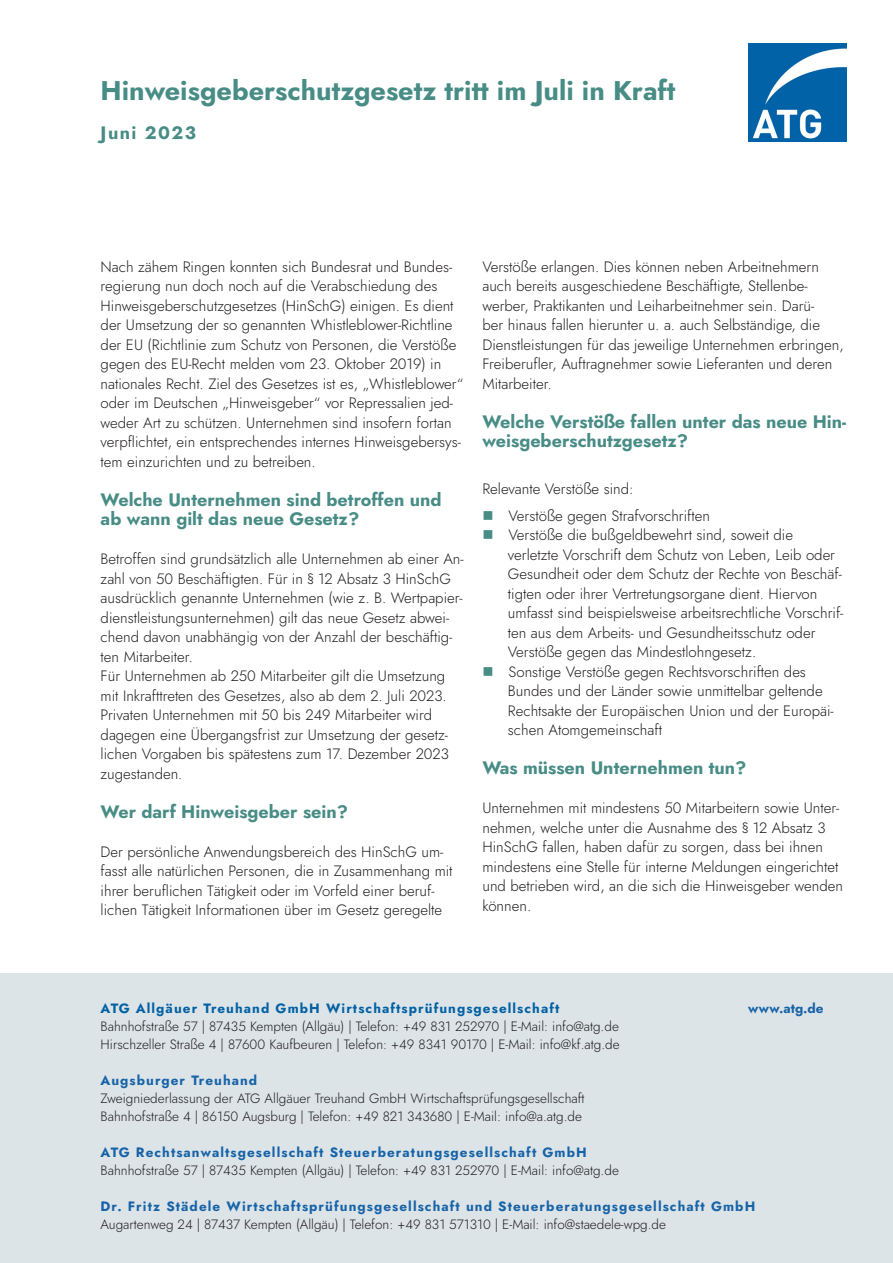
<style>
.page{position:relative;width:893px;height:1263px;background:#fff}
.page>*{position:absolute;margin:0;border:0;box-sizing:border-box;transform-origin:0 0}
.t1{font:700 27px "Jost";color:#488c86}
.t2{font:700 18px/19.5px "Jost";color:#488c86}
.t3{font:700 18px "Jost";letter-spacing:.08em;color:#488c86}
.t4{font:15px/19.5px "Jost";color:#231f20}
.t5{font:13.5px/18px "Jost";color:#231f20}
.t6{font:700 13.5px "Jost";letter-spacing:.08em;color:#1663a7}
.t7{font:700 13.5px "Jost";letter-spacing:.08em;color:#0161a4}
.s1{color:#488c86}
</style>
<div class="page">
<div style="left:0;top:973px;width:893px;height:290px;background:#dde4e8"></div>
<img style="left:748px;top:43px;width:98px;height:98px">
<h1 class="t1" style="left:101px;top:73px;width:576px">Hinweisgeberschutzgesetz tritt im Juli in Kraft</h1>
<p class="t3" style="left:101px;top:121px;width:97px">Juni 2023</p>
<p class="t4" style="left:101px;top:257px;width:364px">Nach zähem Ringen konnten sich Bundesrat und Bundes&shy;regierung nun doch noch auf die Verabschiedung des Hinweisgeberschutzgesetzes (HinSchG) einigen. Es dient der Umsetzung der so genannten Whistleblower-Richtline der EU (Richtlinie zum Schutz von Personen, die Verstöße gegen des EU-Recht melden vom 23. Oktober 2019) in nationales Recht. Ziel des Gesetzes ist es, „Whistleblower“ oder im Deutschen „Hinweisgeber“ vor Repressalien jed&shy;weder Art zu schützen. Unternehmen sind insofern fortan verpflichtet, ein entsprechendes internes Hinweisgebersys&shy;tem einzurichten und zu betreiben.</p>
<p class="t2" style="left:101px;top:490px;width:343px">Welche Unternehmen sind betroffen und ab wann gilt das neue Gesetz?</p>
<p class="t4" style="left:101px;top:550px;width:364px">Betroffen sind grundsätzlich alle Unternehmen ab einer An&shy;zahl von 50 Beschäftigten. Für in § 12 Absatz 3 HinSchG ausdrücklich genannte Unternehmen (wie z. B. Wertpapier&shy;dienstleistungsunternehmen) gilt das neue Gesetz abwei&shy;chend davon unabhängig von der Anzahl der beschäftig&shy;ten Mitarbeiter.<br>Für Unternehmen ab 250 Mitarbeiter gilt die Umsetzung mit Inkrafttreten des Gesetzes, also ab dem 2. Juli 2023.<br>Privaten Unternehmen mit 50 bis 249 Mitarbeiter wird dagegen eine Übergangsfrist zur Umsetzung der gesetz&shy;lichen Vorgaben bis spätestens zum 17. Dezember 2023 zugestanden.</p>
<p class="t2" style="left:101px;top:802px;width:249px">Wer darf Hinweisgeber sein?</p>
<p class="t4" style="left:101px;top:842px;width:353px">Der persönliche Anwendungsbereich des HinSchG um&shy;fasst alle natürlichen Personen, die in Zusammenhang mit ihrer beruflichen Tätigkeit oder im Vorfeld einer beruf&shy;lichen Tätigkeit Informationen über im Gesetz geregelte</p>
<p class="t4" style="left:482px;top:257px;width:363px">Verstöße erlangen. Dies können neben Arbeitnehmern auch bereits ausgeschiedene Beschäftigte, Stellenbe&shy;werber, Praktikanten und Leiharbeitnehmer sein. Darü-<br>ber hinaus fallen hierunter u. a. auch Selbständige, die Dienstleistungen für das jeweilige Unternehmen erbringen, Freiberufler, Auftragnehmer sowie Lieferanten und deren Mitarbeiter.</p>
<p class="t2" style="left:482px;top:412px;width:365px">Welche Verstöße fallen unter das neue Hin&shy;weisgeberschutzgesetz?</p>
<p class="t4" style="left:482px;top:479px;width:153px">Relevante Verstöße sind:</p>
<p class="t4" style="left:482px;top:506px;width:229px"><span class="s1">■</span> Verstöße gegen Strafvorschriften</p>
<p class="t4" style="left:508px;top:526px;width:337px;text-indent:-26px"><span class="s1">■</span> Verstöße die bußgeldbewehrt sind, soweit die verletzte Vorschrift dem Schutz von Leben, Leib oder Gesundheit oder dem Schutz der Rechte von Beschäf&shy;tigten oder ihrer Vertretungsorgane dient. Hiervon umfasst sind beispielsweise arbeitsrechtliche Vorschrif&shy;ten aus dem Arbeits- und Gesundheitsschutz oder Verstöße gegen das Mindestlohngesetz.</p>
<p class="t4" style="left:508px;top:662px;width:327px;text-indent:-26px"><span class="s1">■</span> Sonstige Verstöße gegen Rechtsvorschriften des Bundes und der Länder sowie unmittelbar geltende Rechtsakte der Europäischen Union und der Europäi&shy;schen Atomgemeinschaft</p>
<p class="t2" style="left:482px;top:759px;width:266px">Was müssen Unternehmen tun?</p>
<p class="t4" style="left:482px;top:799px;width:362px">Unternehmen mit mindestens 50 Mitarbeitern sowie Unter&shy;nehmen, welche unter die Ausnahme des § 12 Absatz 3<br>HinSchG fallen, haben dafür zu sorgen, dass bei ihnen mindestens eine Stelle für interne Meldungen eingerichtet und betrieben wird, an die sich die Hinweisgeber wenden können.</p>
<p class="t7" style="left:101px;top:999px;width:460px">ATG Allgäuer Treuhand GmbH Wirtschaftsprüfungsgesellschaft</p>
<p class="t5" style="left:101px;top:1018px;width:520px">Bahnhofstraße 57 | 87435 Kempten (Allgäu) | Telefon: +49 831 252970 | E-Mail: info@atg.de<br>Hirschzeller Straße 4 | 87600 Kaufbeuren | Telefon: +49 8341 90170 | E-Mail: info@kf.atg.de</p>
<p class="t6" style="left:101px;top:1071px;width:158px">Augsburger Treuhand</p>
<p class="t5" style="left:101px;top:1090px;width:485px">Zweigniederlassung der ATG Allgäuer Treuhand GmbH Wirtschaftsprüfungsgesellschaft<br>Bahnhofstraße 4 | 86150 Augsburg | Telefon: +49 821 343680 | E-Mail: info@a.atg.de</p>
<p class="t6" style="left:101px;top:1143px;width:488px">ATG Rechtsanwaltsgesellschaft Steuerberatungsgesellschaft GmbH</p>
<p class="t5" style="left:101px;top:1162px;width:520px">Bahnhofstraße 57 | 87435 Kempten (Allgäu) | Telefon: +49 831 252970 | E-Mail: info@atg.de</p>
<p class="t6" style="left:101px;top:1197px;width:656px">Dr. Fritz Städele Wirtschaftsprüfungsgesellschaft und Steuerberatungsgesellschaft GmbH</p>
<p class="t5" style="left:101px;top:1216px;width:567px">Augartenweg 24 | 87437 Kempten (Allgäu) | Telefon: +49 831 571310 | E-Mail: info@staedele-wpg.de</p>
<p class="t6" style="left:748px;top:999px;width:77px">www.atg.de</p>
</div>
